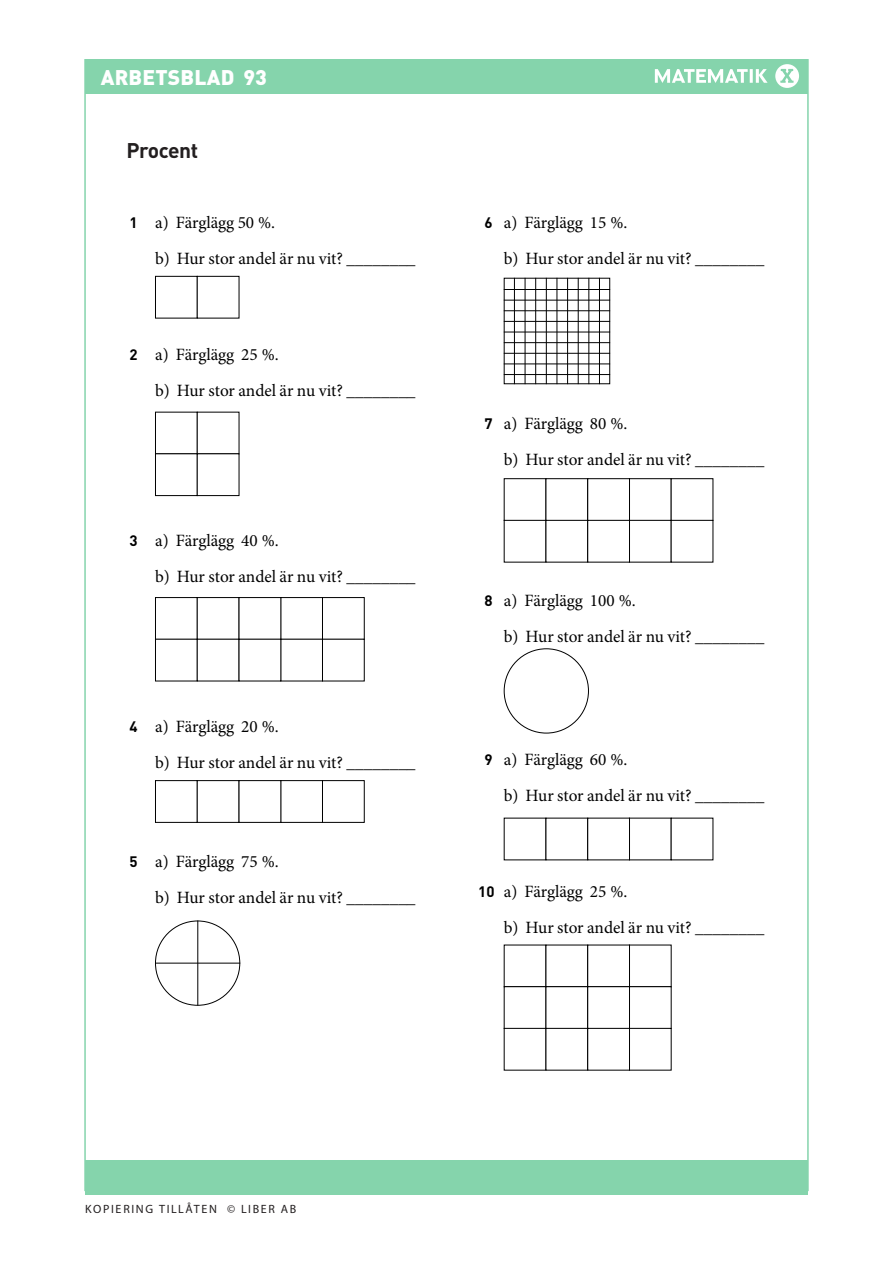
<style>
.page{position:relative;width:893px;height:1263px;background:#fff}
.page>*{position:absolute;margin:0;border:0;box-sizing:border-box;transform-origin:0 0}
.t1{font:900 21px "DIN Pro";letter-spacing:.01em;color:#fff}
.t2{font:700 21px "DIN Pro";color:#000}
.t3{font:700 21px "DIN Pro";letter-spacing:-.02em;color:#231f20}
.t4{font:17.25px/36px "Minion Pro";letter-spacing:-.005em;color:#000}
.t5{font:500 12px "Orgon Slab";letter-spacing:.14em;color:#231f20}
.s1{font-family:"DIN Pro";font-weight:700;font-size:15px}
</style>
<div class="page">
<div style="left:85px;top:59px;width:723px;height:34px;background:#85d4ac"></div>
<div style="left:85px;top:1160px;width:723px;height:34px;background:#85d4ac"></div>
<div style="left:775px;top:64px;width:24px;height:24px;background:#fff;border-radius:50%"></div>
<svg style="left:780px;top:69px;width:13px;height:14px"></svg>
<svg style="left:655px;top:69px;width:113px;height:14px"></svg>
<div style="left:155px;top:276px;width:43px;height:42px;border:1px solid #000"></div>
<div style="left:197px;top:276px;width:42px;height:42px;border:1px solid #000"></div>
<div style="left:155px;top:412px;width:43px;height:42px;border:1px solid #000"></div>
<div style="left:197px;top:412px;width:42px;height:42px;border:1px solid #000"></div>
<div style="left:155px;top:453px;width:43px;height:43px;border:1px solid #000"></div>
<div style="left:197px;top:453px;width:42px;height:43px;border:1px solid #000"></div>
<div style="left:280px;top:597px;width:43px;height:43px;border:1px solid #000"></div>
<div style="left:322px;top:597px;width:43px;height:43px;border:1px solid #000"></div>
<div style="left:322px;top:639px;width:43px;height:42px;border:1px solid #000"></div>
<div style="left:155px;top:597px;width:43px;height:43px;border:1px solid #000"></div>
<div style="left:197px;top:597px;width:42px;height:43px;border:1px solid #000"></div>
<div style="left:155px;top:639px;width:43px;height:42px;border:1px solid #000"></div>
<div style="left:280px;top:780px;width:43px;height:43px;border:1px solid #000"></div>
<div style="left:322px;top:780px;width:43px;height:43px;border:1px solid #000"></div>
<div style="left:155px;top:780px;width:43px;height:43px;border:1px solid #000"></div>
<div style="left:197px;top:780px;width:42px;height:43px;border:1px solid #000"></div>
<div style="left:239px;top:780px;width:42px;height:43px;border:1px solid #000"></div>
<hr style="left:155px;top:963px;width:85px;height:1px;background:#000">
<hr style="left:197px;top:920px;width:1px;height:85px;background:#000">
<svg style="left:506px;top:280px;width:102px;height:102px"></svg>
<hr style="left:514px;top:278px;width:1px;height:106px;background:#000">
<hr style="left:525px;top:278px;width:1px;height:106px;background:#000">
<hr style="left:535px;top:278px;width:1px;height:106px;background:#000">
<hr style="left:546px;top:278px;width:1px;height:106px;background:#000">
<hr style="left:557px;top:278px;width:1px;height:106px;background:#000">
<hr style="left:567px;top:278px;width:1px;height:106px;background:#000">
<hr style="left:578px;top:278px;width:1px;height:106px;background:#000">
<hr style="left:588px;top:278px;width:1px;height:106px;background:#000">
<hr style="left:599px;top:278px;width:1px;height:106px;background:#000">
<hr style="left:504px;top:289px;width:106px;height:1px;background:#000">
<hr style="left:504px;top:300px;width:106px;height:1px;background:#000">
<hr style="left:504px;top:310px;width:106px;height:1px;background:#000">
<hr style="left:504px;top:321px;width:106px;height:1px;background:#000">
<hr style="left:504px;top:332px;width:106px;height:1px;background:#000">
<hr style="left:504px;top:342px;width:106px;height:1px;background:#000">
<hr style="left:504px;top:353px;width:106px;height:1px;background:#000">
<hr style="left:504px;top:364px;width:106px;height:1px;background:#000">
<hr style="left:504px;top:374px;width:106px;height:1px;background:#000">
<div style="left:629px;top:478px;width:43px;height:43px;border:1px solid #000"></div>
<div style="left:671px;top:478px;width:42px;height:43px;border:1px solid #000"></div>
<div style="left:629px;top:520px;width:43px;height:42px;border:1px solid #000"></div>
<div style="left:504px;top:478px;width:42px;height:43px;border:1px solid #000"></div>
<div style="left:546px;top:478px;width:42px;height:43px;border:1px solid #000"></div>
<div style="left:504px;top:520px;width:42px;height:42px;border:1px solid #000"></div>
<div style="left:546px;top:520px;width:42px;height:42px;border:1px solid #000"></div>
<div style="left:587px;top:478px;width:43px;height:43px;border:1px solid #000"></div>
<div style="left:587px;top:520px;width:43px;height:42px;border:1px solid #000"></div>
<div style="left:587px;top:818px;width:43px;height:42px;border:1px solid #000"></div>
<div style="left:629px;top:986px;width:43px;height:43px;border:1px solid #000"></div>
<div style="left:504px;top:945px;width:42px;height:42px;border:1px solid #000"></div>
<div style="left:504px;top:986px;width:42px;height:43px;border:1px solid #000"></div>
<div style="left:546px;top:986px;width:42px;height:43px;border:1px solid #000"></div>
<div style="left:587px;top:945px;width:43px;height:42px;border:1px solid #000"></div>
<div style="left:587px;top:986px;width:43px;height:43px;border:1px solid #000"></div>
<div style="left:504px;top:1028px;width:42px;height:42px;border:1px solid #000"></div>
<div style="left:587px;top:1028px;width:43px;height:42px;border:1px solid #000"></div>
<p class="t1" style="left:101px;top:63px;width:168px">ARBETSBLAD 93</p>
<p class="t2" style="left:130px;top:134px;width:76px">Procent</p>
<p class="t3" style="left:126px;top:136px;width:73px">Procent</p>
<p class="t4" style="left:155px;top:205px;width:262px;text-indent:-26px"><span class="s1">1</span> a) Färglägg 50 %.<br>b) Hur stor andel är nu vit? ________</p>
<p class="t4" style="left:155px;top:337px;width:262px;text-indent:-26px"><span class="s1">2</span> a) Färglägg 25 %.<br>b) Hur stor andel är nu vit? ________</p>
<p class="t4" style="left:155px;top:523px;width:262px;text-indent:-26px"><span class="s1">3</span> a) Färglägg 40 %.<br>b) Hur stor andel är nu vit? ________</p>
<p class="t4" style="left:155px;top:709px;width:262px;text-indent:-26px"><span class="s1">4</span> a) Färglägg 20 %.<br>b) Hur stor andel är nu vit? ________</p>
<p class="t4" style="left:155px;top:844px;width:262px;text-indent:-26px"><span class="s1">5</span> a) Färglägg 75 %.<br>b) Hur stor andel är nu vit? ________</p>
<p class="t4" style="left:504px;top:205px;width:262px;text-indent:-19px"><span class="s1">6</span> a) Färglägg 15 %.<br>b) Hur stor andel är nu vit? ________</p>
<p class="t4" style="left:504px;top:406px;width:262px;text-indent:-19px"><span class="s1">7</span> a) Färglägg 80 %.<br>b) Hur stor andel är nu vit? ________</p>
<p class="t4" style="left:504px;top:583px;width:262px;text-indent:-19px"><span class="s1">8</span> a) Färglägg 100 %.<br>b) Hur stor andel är nu vit? ________</p>
<p class="t4" style="left:504px;top:742px;width:262px;text-indent:-19px"><span class="s1">9</span> a) Färglägg 60 %.<br>b) Hur stor andel är nu vit? ________</p>
<p class="t4" style="left:504px;top:874px;width:262px;text-indent:-26px"><span class="s1">10</span> a) Färglägg 25 %.<br>b) Hur stor andel är nu vit? ________</p>
<p class="t5" style="left:85px;top:1201px;width:213px">KOPIERING TILLÅTEN © LIBER AB</p>
</div>
